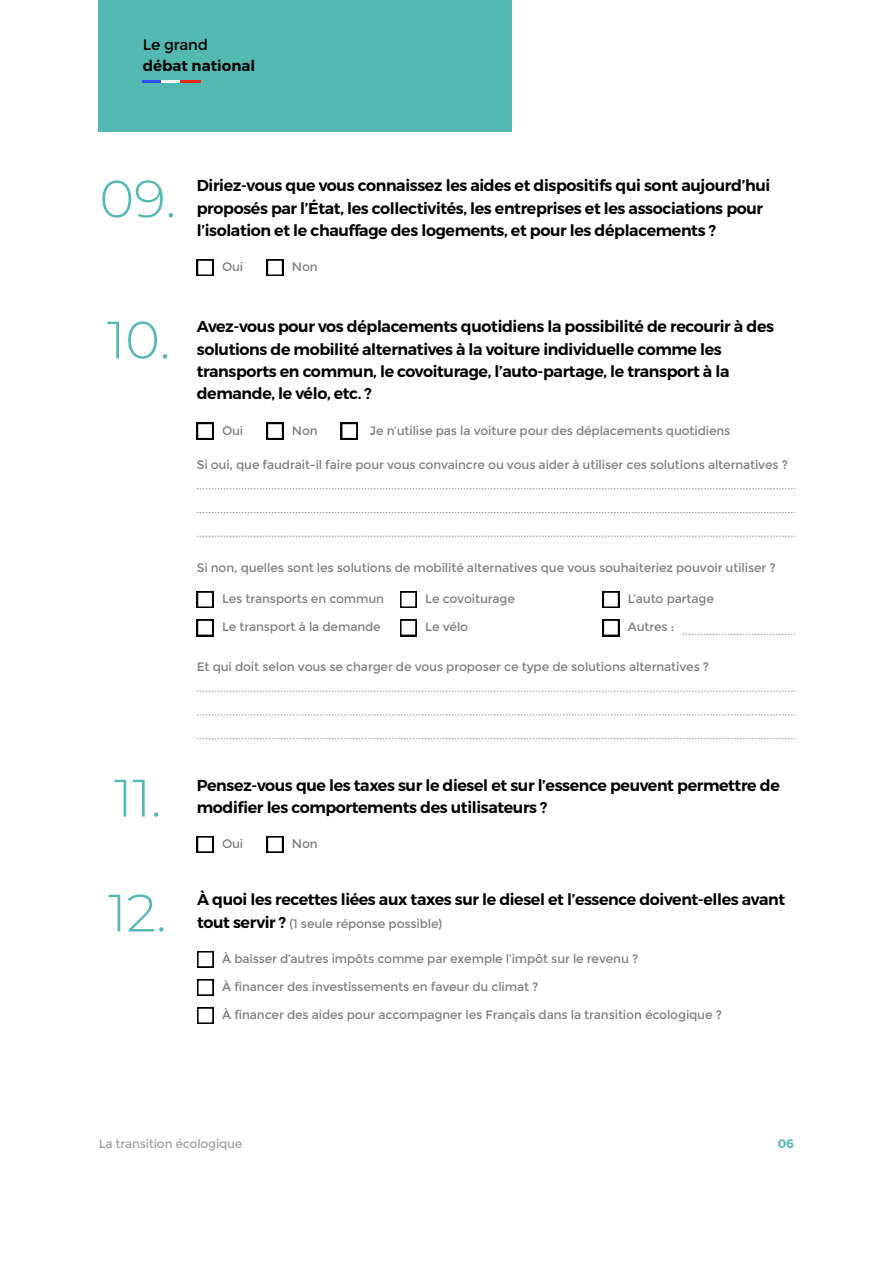
<style>
.page{position:relative;width:893px;height:1263px;background:#fff}
.page>*{position:absolute;margin:0;border:0;box-sizing:border-box;transform-origin:0 0}
.t1{font:300 52.65px "Montserrat";letter-spacing:-.005em;color:#54b8b3}
.t2{font:600 15.9px/22.4px "Montserrat";letter-spacing:-.025em;color:#000}
.t3{font:600 15.15px "Montserrat";color:#000}
.t4{font:15.15px "Montserrat";letter-spacing:-.015em;color:#000}
.t5{font:12.3px "Montserrat";letter-spacing:-.01em;color:#808080}
.t6{font:12.3px "Montserrat";letter-spacing:-.02em;color:#a3a3a3}
.t7{font:600 12.3px "Montserrat";color:#54b8b3}
.s1{font-weight:600;font-size:15.9px;color:#000}
</style>
<div class="page">
<div style="left:99px;top:0;width:412px;height:132px;background:#54b8b3"></div>
<svg style="left:142px;top:81px;width:19px;height:2px"></svg>
<hr style="left:161px;top:81px;width:20px;height:2px;background:#fff">
<svg style="left:181px;top:81px;width:19px;height:2px"></svg>
<svg style="left:197px;top:488px;width:598px;height:1px"></svg>
<svg style="left:197px;top:512px;width:598px;height:1px"></svg>
<svg style="left:197px;top:536px;width:598px;height:1px"></svg>
<svg style="left:197px;top:691px;width:598px;height:1px"></svg>
<svg style="left:197px;top:715px;width:598px;height:1px"></svg>
<svg style="left:197px;top:738px;width:598px;height:1px"></svg>
<svg style="left:197px;top:423px;width:16px;height:16px"></svg>
<svg style="left:267px;top:423px;width:16px;height:16px"></svg>
<svg style="left:341px;top:423px;width:16px;height:16px"></svg>
<svg style="left:197px;top:591px;width:16px;height:17px"></svg>
<svg style="left:197px;top:619px;width:16px;height:17px"></svg>
<svg style="left:400px;top:591px;width:16px;height:17px"></svg>
<svg style="left:400px;top:619px;width:16px;height:17px"></svg>
<svg style="left:602px;top:591px;width:17px;height:17px"></svg>
<svg style="left:602px;top:619px;width:17px;height:17px"></svg>
<svg style="left:682px;top:634px;width:113px;height:1px"></svg>
<svg style="left:197px;top:259px;width:16px;height:17px"></svg>
<svg style="left:267px;top:259px;width:16px;height:17px"></svg>
<svg style="left:197px;top:836px;width:16px;height:17px"></svg>
<svg style="left:267px;top:836px;width:16px;height:17px"></svg>
<svg style="left:197px;top:951px;width:17px;height:17px"></svg>
<svg style="left:197px;top:979px;width:17px;height:17px"></svg>
<svg style="left:197px;top:1007px;width:17px;height:17px"></svg>
<p class="t4" style="left:143px;top:36px;width:67px">Le grand</p>
<p class="t3" style="left:143px;top:56px;width:114px">débat national</p>
<h1 class="t1" style="left:99px;top:163px;width:78px">09.</h1>
<p class="t2" style="left:197px;top:175px;width:575px">Diriez-vous que vous connaissez les aides et dispositifs qui sont aujourd’hui proposés par l’État, les collectivités, les entreprises et les associations pour l’isolation et le chauffage des logements, et pour les déplacements ?</p>
<p class="t5" style="left:222px;top:259px;width:23px">Oui</p>
<p class="t5" style="left:292px;top:259px;width:27px">Non</p>
<h1 class="t1" style="left:107px;top:304px;width:65px">10.</h1>
<p class="t2" style="left:197px;top:316px;width:578px">Avez-vous pour vos déplacements quotidiens la possibilité de recourir à des solutions de mobilité alternatives à la voiture individuelle comme les transports en commun, le covoiturage, l’auto-partage, le transport à la demande, le vélo, etc. ?</p>
<p class="t5" style="left:222px;top:423px;width:23px">Oui</p>
<p class="t5" style="left:292px;top:423px;width:27px">Non</p>
<p class="t5" style="left:369px;top:423px;width:362px">Je n’utilise pas la voiture pour des déplacements quotidiens</p>
<p class="t5" style="left:197px;top:457px;width:592px">Si oui, que faudrait-il faire pour vous convaincre ou vous aider à utiliser ces solutions alternatives ?</p>
<p class="t5" style="left:197px;top:560px;width:580px">Si non, quelles sont les solutions de mobilité alternatives que vous souhaiteriez pouvoir utiliser ?</p>
<p class="t5" style="left:222px;top:591px;width:164px">Les transports en commun</p>
<p class="t5" style="left:222px;top:620px;width:160px">Le transport à la demande</p>
<p class="t5" style="left:425px;top:591px;width:91px">Le covoiturage</p>
<p class="t5" style="left:425px;top:620px;width:44px">Le vélo</p>
<p class="t5" style="left:628px;top:591px;width:88px">L’auto partage</p>
<p class="t5" style="left:628px;top:620px;width:48px">Autres :</p>
<p class="t5" style="left:197px;top:659px;width:514px">Et qui doit selon vous se charger de vous proposer ce type de solutions alternatives ?</p>
<h1 class="t1" style="left:114px;top:762px;width:49px">11.</h1>
<p class="t2" style="left:197px;top:774px;width:584px">Pensez-vous que les taxes sur le diesel et sur l’essence peuvent permettre de modifier les comportements des utilisateurs ?</p>
<p class="t5" style="left:222px;top:836px;width:23px">Oui</p>
<p class="t5" style="left:292px;top:836px;width:27px">Non</p>
<h1 class="t1" style="left:108px;top:877px;width:60px">12.</h1>
<p class="t2" style="left:197px;top:889px;width:589px">À quoi les recettes liées aux taxes sur le diesel et l’essence doivent-elles avant</p>
<p class="t5" style="left:197px;top:916px;width:247px"><span class="s1">tout servir ?</span> (1 seule réponse possible)</p>
<p class="t5" style="left:222px;top:951px;width:417px">À baisser d’autres impôts comme par exemple l’impôt sur le revenu ?</p>
<p class="t5" style="left:222px;top:979px;width:317px">À financer des investissements en faveur du climat ?</p>
<p class="t5" style="left:222px;top:1007px;width:501px">À financer des aides pour accompagner les Français dans la transition écologique ?</p>
<p class="t6" style="left:99px;top:1136px;width:145px">La transition écologique</p>
<p class="t7" style="left:777px;top:1136px;width:18px">06</p>
</div>
